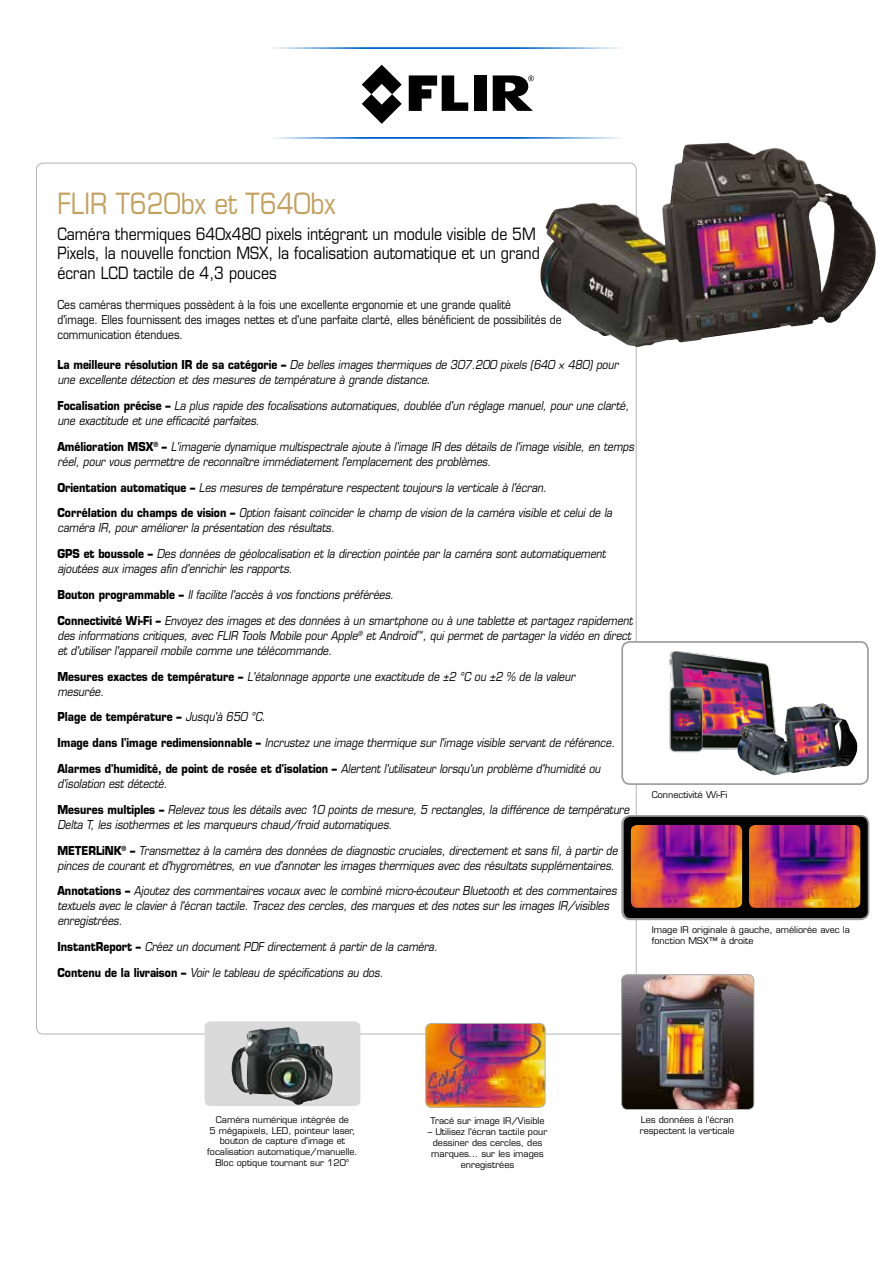
<style>
.page{position:relative;width:893px;height:1263px;background:#fff}
.page>*{position:absolute;margin:0;border:0;box-sizing:border-box;transform-origin:0 0}
.t1{font:28.5px "Eurostile LT Std";color:#c3a05e;scale:.86 1}
.t2{font:16.5px/19.8px "Eurostile LT Std";color:#000;scale:.86 1}
.t3{font:italic 12px/25.8px "Eurostile LT Std";color:#000;scale:.86 1}
.t4{font:12px/15px "Eurostile LT Std";color:#000;scale:.86 1}
.t5{font:9px/10.8px "Eurostile LT Std";color:#000;text-align:center}
.s1{font-weight:700;font-style:normal}
</style>
<div class="page">
<div style="left:621px;top:641px;width:248px;height:144px;border:2px solid #9d9d9c;border-radius:8px"></div>
<div style="left:205px;top:1021px;width:155px;height:85px;background:#dadada;border-radius:6px"></div>
<img style="left:231px;top:1027px;width:102px;height:78px">
<img style="left:540px;top:143px;width:336px;height:204px">
<img style="left:669px;top:651px;width:104px;height:102px">
<img style="left:737px;top:703px;width:121px;height:73px">
<img style="left:274px;top:137px;width:346px;height:1px">
<img style="left:272px;top:48px;width:349px;height:1px">
<svg style="left:409px;top:75px;width:59px;height:36px"></svg>
<div style="left:474px;top:75px;width:12px;height:36px;background:#000"></div>
<svg style="left:362px;top:65px;width:40px;height:59px"></svg>
<svg style="left:493px;top:75px;width:41px;height:36px"></svg>
<img style="left:623px;top:975px;width:131px;height:134px">
<div style="left:621px;top:974px;width:133px;height:136px;border:1px solid #b2b2b2;border-radius:6px"></div>
<div style="left:623px;top:816px;width:245px;height:103px;background:#000;border-radius:8px"></div>
<div style="left:622px;top:815px;width:247px;height:105px;border:2px solid #9d9d9c;border-radius:8px"></div>
<img style="left:749px;top:825px;width:111px;height:83px">
<img style="left:631px;top:825px;width:111px;height:83px">
<img style="left:427px;top:1023px;width:118px;height:84px">
<div style="left:425px;top:1023px;width:120px;height:85px;border:1px solid #b2b2b2;border-radius:6px"></div>
<h1 class="t1" style="left:57px;top:187px;width:325px">FLIR T620bx et T640bx</h1>
<h2 class="t2" style="left:57px;top:224px;width:562px">Caméra thermiques 640x480 pixels intégrant un module visible de 5M<br>Pixels, la nouvelle fonction MSX, la focalisation automatique et un grand écran LCD tactile de 4,3 pouces</h2>
<p class="t4" style="left:57px;top:297px;width:588px">Ces caméras thermiques possèdent à la fois une excellente ergonomie et une grande qualité<br>d'image. Elles fournissent des images nettes et d'une parfaite clarté, elles bénéficient de possibilités de communication étendues.</p>
<p class="t3" style="left:57px;top:358px;width:654px;line-height:15px"><span class="s1">La meilleure résolution IR de sa catégorie –</span> De belles images thermiques de 307.200 pixels (640 × 480) pour une excellente détection et des mesures de température à grande distance.</p>
<p class="t3" style="left:57px;top:398px;width:666px;line-height:15px"><span class="s1">Focalisation précise –</span> La plus rapide des focalisations automatiques, doublée d'un réglage manuel, pour une clarté, une exactitude et une efficacité parfaites.</p>
<p class="t3" style="left:57px;top:439px;width:672px;line-height:15px"><span class="s1">Amélioration MSX</span><sup>®</sup> <span class="s1">–</span> L'imagerie dynamique multispectrale ajoute à l'image IR des détails de l'image visible, en temps réel, pour vous permettre de reconnaître immédiatement l'emplacement des problèmes.</p>
<p class="t3" style="left:57px;top:475px;width:646px"><span class="s1">Orientation automatique –</span> Les mesures de température respectent toujours la verticale à l'écran.<br><span class="s1">Corrélation du champs de vision –</span> Option faisant coïncider le champ de vision de la caméra visible et celui de la</p>
<p class="t3" style="left:57px;top:515px;width:639px">caméra IR, pour améliorer la présentation des résultats.<br><span class="s1">GPS et boussole –</span> Des données de géolocalisation et la direction pointée par la caméra sont automatiquement</p>
<p class="t3" style="left:57px;top:556px;width:670px">ajoutées aux images afin d'enrichir les rapports.<br><span class="s1">Bouton programmable –</span> Il facilite l'accès à vos fonctions préférées.<br><span class="s1">Connectivité Wi-Fi –</span> Envoyez des images et des données à un smartphone ou à une tablette et partagez rapidement</p>
<p class="t3" style="left:57px;top:628px;width:668px;line-height:15px">des informations critiques, avec FLIR Tools Mobile pour Apple<sup>®</sup> et Android<sup>™</sup>, qui permet de partager la vidéo en direct et d'utiliser l'appareil mobile comme une télécommande.</p>
<p class="t3" style="left:57px;top:669px;width:603px;line-height:15px"><span class="s1">Mesures exactes de température –</span> L'étalonnage apporte une exactitude de ±2 °C ou ±2 % de la valeur mesurée.</p>
<p class="t3" style="left:57px;top:704px;width:650px"><span class="s1">Plage de température –</span> Jusqu'à 650 °C.<br><span class="s1">Image dans l'image redimensionnable –</span> Incrustez une image thermique sur l'image visible servant de référence.<br><span class="s1">Alarmes d'humidité, de point de rosée et d'isolation –</span> Alertent l'utilisateur lorsqu'un problème d'humidité ou</p>
<p class="t3" style="left:57px;top:771px;width:666px">d'isolation est détecté.<br><span class="s1">Mesures multiples –</span> Relevez tous les détails avec 10 points de mesure, 5 rectangles, la différence de température</p>
<p class="t3" style="left:57px;top:812px;width:653px">Delta T, les isothermes et les marqueurs chaud/froid automatiques.<br><span class="s1">METERLiNK</span><sup>®</sup> <span class="s1">–</span> Transmettez à la caméra des données de diagnostic cruciales, directement et sans fil, à partir de</p>
<p class="t3" style="left:57px;top:853px;width:652px">pinces de courant et d'hygromètres, en vue d'annoter les images thermiques avec des résultats supplémentaires.<br><span class="s1">Annotations –</span> Ajoutez des commentaires vocaux avec le combiné micro-écouteur Bluetooth et des commentaires</p>
<p class="t3" style="left:57px;top:899px;width:643px;line-height:15px">textuels avec le clavier à l'écran tactile. Tracez des cercles, des marques et des notes sur les images IR/visibles enregistrées.</p>
<p class="t3" style="left:57px;top:934px;width:444px"><span class="s1">InstantReport –</span> Créez un document PDF directement à partir de la caméra.<br><span class="s1">Contenu de la livraison –</span> Voir le tableau de spécifications au dos.</p>
<p class="t5" style="left:652px;top:789px;width:77px">Connectivité Wi-Fi</p>
<p class="t5" style="left:652px;top:924px;width:200px;text-align:left">Image IR originale à gauche, améliorée avec la fonction MSX™ à droite</p>
<p class="t5" style="left:207px;top:1114px;width:152px">Caméra numérique intégrée de<br>5 mégapixels, LED, pointeur laser, bouton de capture d'image et focalisation automatique/manuelle.<br>Bloc optique tournant sur 120°</p>
<p class="t5" style="left:430px;top:1116px;width:116px">Tracé sur image IR/Visible</p>
<p class="t5" style="left:428px;top:1126px;width:121px">– Utilisez l'écran tactile pour dessiner des cercles, des marques... sur les images enregistrées</p>
<p class="t5" style="left:640px;top:1114px;width:96px;text-align:left">Les données à l'écran respectent la verticale</p>
</div>
